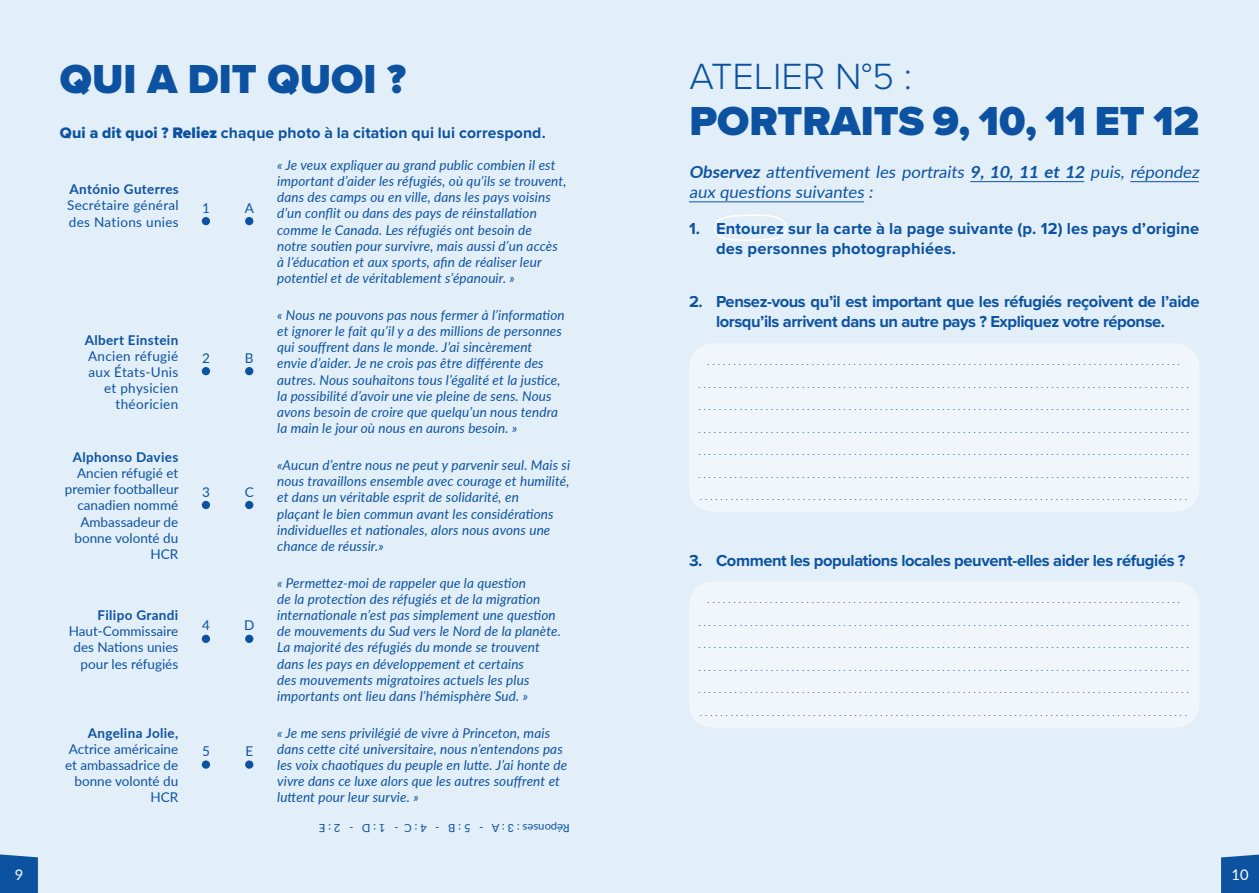
<style>
.page{position:relative;width:1259px;height:893px;background:#fff}
.page>*{position:absolute;margin:0;border:0;box-sizing:border-box;transform-origin:0 0}
.t1{font:900 42px "Proxima Nova";color:#0d52a1}
.t2{font:300 37.8px "Proxima Nova";color:#0d52a1}
.t3{font:100 16.8px/22.5px "Lato";color:#0d52a1;text-align:center}
.t4{font:16.8px/20.1px "Lato";color:#0d52a1}
.t5{font:700 16.5px/19.8px "Proxima Nova";letter-spacing:-.025em;color:#0d52a1;text-align:center}
.t6{font:700 16.5px/19.8px "Proxima Nova";letter-spacing:.01em;color:#0d52a1}
.t7{font:700 15.75px "Proxima Nova";letter-spacing:.01em;color:#0d52a1}
.t8{font:14.7px "Lato";color:#fff}
.t9{font:italic 13.5px/16.2px "Lato";letter-spacing:.01em;color:#0d52a1}
.t10{font:13.5px/16.2px "Lato";color:#0d52a1;text-align:right}
.t11{font:13.5px/16.2px "Lato";letter-spacing:.025em;color:#0d52a1}
.t12{font:700 13.5px "Lato";letter-spacing:.025em;color:#0d52a1}
.t13{font:11.25px "Lato";color:#0d52a1}
.s1{font-family:"Proxima Nova Extrabld";font-weight:400}
.s2{font-weight:900}
.s3{font-weight:700}
</style>
<div class="page">
<div style="left:0;top:0;width:629px;height:893px;background:#e2eff8"></div>
<svg style="left:0;top:854px;width:38px;height:39px"></svg>
<div style="left:629px;top:0;width:630px;height:893px;background:#e2eff8"></div>
<svg style="left:1221px;top:854px;width:38px;height:39px"></svg>
<div style="left:202px;top:217px;width:8px;height:8px;background:#0d52a1;border-radius:50%"></div>
<div style="left:202px;top:367px;width:8px;height:8px;background:#0d52a1;border-radius:50%"></div>
<div style="left:245px;top:367px;width:8px;height:8px;background:#0d52a1;border-radius:50%"></div>
<div style="left:245px;top:501px;width:8px;height:8px;background:#0d52a1;border-radius:50%"></div>
<div style="left:245px;top:635px;width:8px;height:8px;background:#0d52a1;border-radius:50%"></div>
<div style="left:202px;top:635px;width:8px;height:8px;background:#0d52a1;border-radius:50%"></div>
<div style="left:245px;top:760px;width:8px;height:9px;background:#0d52a1;border-radius:50%"></div>
<div style="left:202px;top:501px;width:8px;height:8px;background:#0d52a1;border-radius:50%"></div>
<div style="left:202px;top:760px;width:8px;height:9px;background:#0d52a1;border-radius:50%"></div>
<div style="left:245px;top:217px;width:8px;height:8px;background:#0d52a1;border-radius:50%"></div>
<hr style="left:970px;top:181px;width:114px;height:1px;background:#0d52a1">
<hr style="left:1130px;top:181px;width:69px;height:1px;background:#0d52a1">
<hr style="left:689px;top:201px;width:175px;height:1px;background:#0d52a1">
<svg style="left:714px;top:214px;width:73px;height:27px"></svg>
<div style="left:689px;top:343px;width:510px;height:169px;background:#f0f6fb;border-radius:24px"></div>
<div style="left:689px;top:581px;width:510px;height:147px;background:#f0f6fb;border-radius:24px"></div>
<h1 class="t1" style="left:60px;top:47px;width:347px">QUI A DIT QUOI ?</h1>
<p class="t7" style="left:60px;top:121px;width:487px"><span class="s1">Qui a dit quoi ?</span> <span class="s2">Reliez</span> chaque photo à la citation qui lui correspond.</p>
<p class="t12" style="left:70px;top:179px;width:111px">António Guterres</p>
<p class="t11" style="left:67px;top:197px;width:113px">Secrétaire général des Nations unies</p>
<p class="t10" style="left:202px;top:199px;width:9px">1</p>
<p class="t12" style="left:85px;top:330px;width:95px">Albert Einstein</p>
<p class="t11" style="left:88px;top:347px;width:92px;text-align:right">Ancien réfugié aux États-Unis et physicien théoricien</p>
<p class="t12" style="left:73px;top:447px;width:107px">Alphonso Davies</p>
<p class="t10" style="left:65px;top:464px;width:115px">Ancien réfugié et premier footballeur canadien nommé<br>Ambassadeur de bonne volonté du<br>HCR</p>
<p class="t12" style="left:97px;top:605px;width:82px">Filipo Grandi</p>
<p class="t10" style="left:69px;top:623px;width:111px">Haut-Commissaire des Nations unies pour les réfugiés</p>
<p class="t12" style="left:88px;top:723px;width:92px">Angelina Jolie,</p>
<p class="t10" style="left:65px;top:740px;width:115px">Actrice américaine et ambassadrice de bonne volonté du<br>HCR</p>
<p class="t10" style="left:202px;top:349px;width:9px">2</p>
<p class="t10" style="left:202px;top:483px;width:9px">3</p>
<p class="t10" style="left:202px;top:617px;width:9px">4</p>
<p class="t10" style="left:202px;top:743px;width:9px">5</p>
<p class="t10" style="left:245px;top:199px;width:11px">A</p>
<p class="t10" style="left:245px;top:349px;width:10px">B</p>
<p class="t10" style="left:245px;top:483px;width:11px">C</p>
<p class="t10" style="left:244px;top:617px;width:12px">D</p>
<p class="t10" style="left:245px;top:743px;width:9px">E</p>
<p class="t9" style="left:277px;top:156px;width:291px">« Je veux expliquer au grand public combien il est important d’aider les réfugiés, où qu’ils se trouvent, dans des camps ou en ville, dans les pays voisins d’un conflit ou dans des pays de réinstallation comme le Canada. Les réfugiés ont besoin de<br>notre soutien pour survivre, mais aussi d’un accès à l’éducation et aux sports, afin de réaliser leur potentiel et de véritablement s’épanouir. »</p>
<p class="t9" style="left:277px;top:306px;width:289px">« Nous ne pouvons pas nous fermer à l’information et ignorer le fait qu’il y a des millions de personnes qui souffrent dans le monde. J’ai sincèrement envie d’aider. Je ne crois pas être différente des autres. Nous souhaitons tous l’égalité et la justice, la possibilité d’avoir une vie pleine de sens. Nous avons besoin de croire que quelqu’un nous tendra la main le jour où nous en aurons besoin. »</p>
<p class="t9" style="left:277px;top:456px;width:294px">«Aucun d’entre nous ne peut y parvenir seul. Mais si nous travaillons ensemble avec courage et humilité, et dans un véritable esprit de solidarité, en<br>plaçant le bien commun avant les considérations individuelles et nationales, alors nous avons une chance de réussir.»</p>
<p class="t9" style="left:277px;top:574px;width:285px">« Permettez-moi de rappeler que la question<br>de la protection des réfugiés et de la migration internationale n’est pas simplement une question de mouvements du Sud vers le Nord de la planète.<br>La majorité des réfugiés du monde se trouvent dans les pays en développement et certains<br>des mouvements migratoires actuels les plus importants ont lieu dans l’hémisphère Sud. »</p>
<p class="t9" style="left:277px;top:724px;width:291px">« Je me sens privilégié de vivre à Princeton, mais dans cette cité universitaire, nous n’entendons pas les voix chaotiques du peuple en lutte. J’ai honte de vivre dans ce luxe alors que les autres souffrent et luttent pour leur survie. »</p>
<p class="t13" style="left:570px;top:836px;width:252px;rotate:-180deg">Réponses : 3 : A - 5 : B - 4 : C - 1 : D - 2 : E</p>
<h2 class="t2" style="left:689px;top:48px;width:224px">ATELIER N°5 :</h2>
<h1 class="t1" style="left:689px;top:90px;width:511px">PORTRAITS 9, 10, 11 ET 12</h1>
<p class="t4" style="left:689px;top:161px;width:515px"><span class="s3">Observez</span> attentivement les portraits <span class="s3">9, 10, 11 et 12</span> puis, répondez aux questions suivantes :</p>
<p class="t6" style="left:716px;top:218px;width:485px;text-indent:-27px">1. Entourez sur la carte à la page suivante (p. 12) les pays d’origine des personnes photographiées.</p>
<p class="t5" style="left:689px;top:292px;width:512px">2. Pensez-vous qu’il est important que les réfugiés reçoivent de l’aide lorsqu’ils arrivent dans un autre pays ? Expliquez votre réponse.</p>
<p class="t3" style="left:697px;top:348px;width:493px">........................................................................................... ............................................................................................... ............................................................................................... ............................................................................................... ............................................................................................... ............................................................................................... ...............................................................................................</p>
<p class="t5" style="left:689px;top:550px;width:498px">3. Comment les populations locales peuvent-elles aider les réfugiés ?</p>
<p class="t3" style="left:697px;top:586px;width:493px">........................................................................................... ............................................................................................... ............................................................................................... ............................................................................................... ............................................................................................... ...............................................................................................</p>
<p class="t8" style="left:15px;top:864px;width:10px">9</p>
<p class="t8" style="left:1231px;top:864px;width:19px">10</p>
</div>
